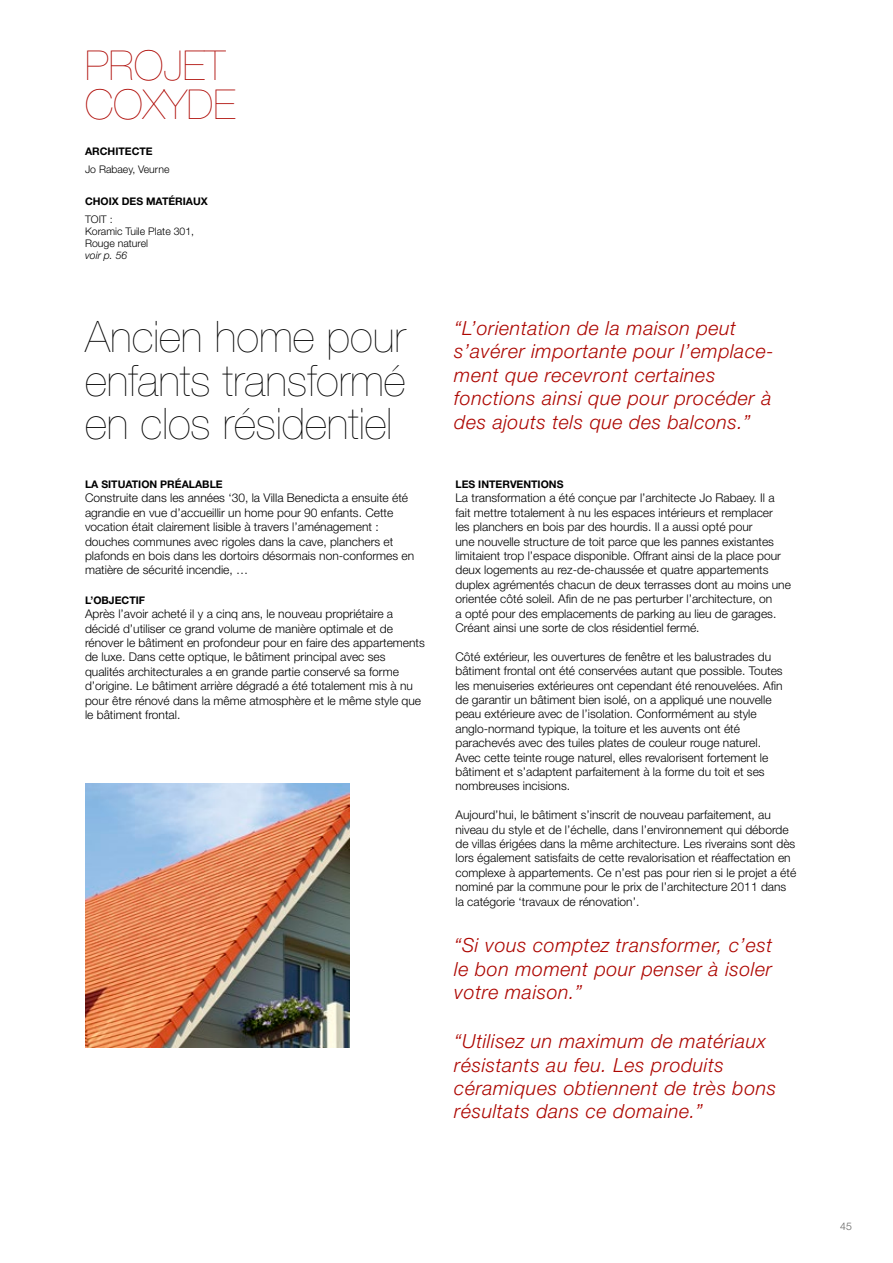
<style>
.page{position:relative;width:893px;height:1263px;background:#fff}
.page>*{position:absolute;margin:0;border:0;box-sizing:border-box;transform-origin:0 0}
.t1{font:200 43.5px/43.5px "Helvetica Neue LT Std";color:#000;text-align:justify}
.t2{font:200 41.25px/39px "Helvetica Neue LT Std";color:#ad0600}
.t3{font:italic 300 19.5px/23.4px "Helvetica Neue LT Std";letter-spacing:.03em;color:#ad0600}
.t4{font:300 12px/14.4px "Helvetica Neue LT Std";color:#000}
.t5{font:700 10.5px "Helvetica Neue LT Std";color:#000}
.t6{font:300 10.5px/12px "Helvetica Neue LT Std";color:#000}
.t7{font:italic 300 10.5px "Helvetica Neue LT Std";color:#000}
.t8{font:300 10.5px "Helvetica Neue LT Std";color:#626261}
</style>
<div class="page">
<img style="left:85px;top:783px;width:264px;height:264px">
<h2 class="t2" style="left:85px;top:46px;width:152px">PROJET<br>COXYDE</h2>
<p class="t5" style="left:85px;top:145px;width:69px">ARCHITECTE</p>
<p class="t6" style="left:85px;top:163px;width:86px">Jo Rabaey, Veurne</p>
<p class="t5" style="left:85px;top:194px;width:124px">CHOIX DES MATÉRIAUX</p>
<p class="t6" style="left:85px;top:213px;width:111px">TOIT :<br>Koramic Tuile Plate 301,<br>Rouge naturel</p>
<p class="t7" style="left:85px;top:249px;width:44px">voir p. 56</p>
<h1 class="t1" style="left:85px;top:315px;width:322px">Ancien home pour enfants transformé en clos résidentiel</h1>
<p class="t5" style="left:85px;top:478px;width:139px">LA SITUATION PRÉALABLE</p>
<p class="t4" style="left:85px;top:491px;width:331px">Construite dans les années ‘30, la Villa Benedicta a ensuite été agrandie en vue d’accueillir un home pour 90 enfants. Cette vocation était clairement lisible à travers l’aménagement : douches communes avec rigoles dans la cave, planchers et plafonds en bois dans les dortoirs désormais non-conformes en matière de sécurité incendie, …</p>
<p class="t5" style="left:85px;top:594px;width:62px">L’OBJECTIF</p>
<p class="t4" style="left:85px;top:606px;width:341px">Après l’avoir acheté il y a cinq ans, le nouveau propriétaire a décidé d’utiliser ce grand volume de manière optimale et de rénover le bâtiment en profondeur pour en faire des appartements de luxe. Dans cette optique, le bâtiment principal avec ses qualités architecturales a en grande partie conservé sa forme d’origine. Le bâtiment arrière dégradé a été totalement mis à nu pour être rénové dans la même atmosphère et le même style que le bâtiment frontal.</p>
<h3 class="t3" style="left:454px;top:316px;width:321px">“L’orientation de la maison peut s’avérer importante pour l’emplace&shy;ment que recevront certaines fonctions ainsi que pour procéder à des ajouts tels que des balcons.”</h3>
<p class="t5" style="left:455px;top:478px;width:109px">LES INTERVENTIONS</p>
<p class="t4" style="left:455px;top:491px;width:337px">La transformation a été conçue par l’architecte Jo Rabaey. Il a fait mettre totalement à nu les espaces intérieurs et remplacer<br>les planchers en bois par des hourdis. Il a aussi opté pour<br>une nouvelle structure de toit parce que les pannes existantes limitaient trop l’espace disponible. Offrant ainsi de la place pour deux logements au rez-de-chaussée et quatre appartements duplex agrémentés chacun de deux terrasses dont au moins une orientée côté soleil. Afin de ne pas perturber l’architecture, on<br>a opté pour des emplacements de parking au lieu de garages.<br>Créant ainsi une sorte de clos résidentiel fermé.</p>
<p class="t4" style="left:455px;top:649px;width:329px">Côté extérieur, les ouvertures de fenêtre et les balustrades du bâtiment frontal ont été conservées autant que possible. Toutes les menuiseries extérieures ont cependant été renouvelées. Afin de garantir un bâtiment bien isolé, on a appliqué une nouvelle peau extérieure avec de l’isolation. Conformément au style anglo-normand typique, la toiture et les auvents ont été parachevés avec des tuiles plates de couleur rouge naturel.<br>Avec cette teinte rouge naturel, elles revalorisent fortement le bâtiment et s’adaptent parfaitement à la forme du toit et ses nombreuses incisions.</p>
<p class="t4" style="left:455px;top:807px;width:342px">Aujourd’hui, le bâtiment s’inscrit de nouveau parfaitement, au niveau du style et de l’échelle, dans l’environnement qui déborde de villas érigées dans la même architecture. Les riverains sont dès lors également satisfaits de cette revalorisation et réaffectation en complexe à appartements. Ce n’est pas pour rien si le projet a été nominé par la commune pour le prix de l’architecture 2011 dans la catégorie ‘travaux de rénovation’.</p>
<h3 class="t3" style="left:454px;top:933px;width:319px;text-align:justify">“Si vous comptez transformer, c’est le bon moment pour penser à isoler votre maison.”</h3>
<h3 class="t3" style="left:454px;top:1029px;width:323px">“Utilisez un maximum de matériaux résistants au feu. Les produits céramiques obtiennent de très bons résultats dans ce domaine.”</h3>
<p class="t8" style="left:840px;top:1220px;width:13px">45</p>
</div>
